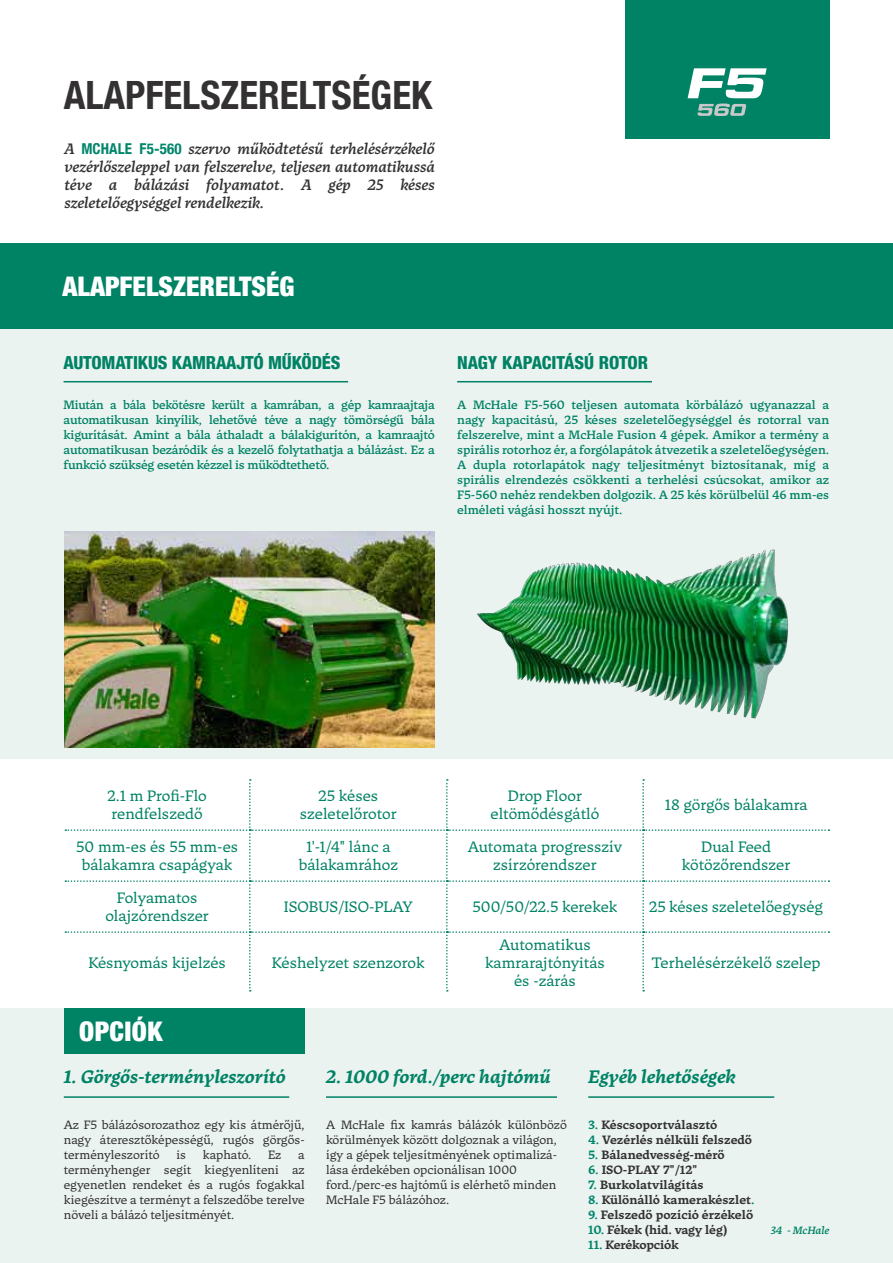
<style>
.page{position:relative;width:893px;height:1263px;background:#fff}
.page>*{position:absolute;margin:0;border:0;box-sizing:border-box;transform-origin:0 0}
.t1{font:700 condensed 39px "Helvetica Neue";color:#333132}
.t2{font:900 condensed 27px "Helvetica Neue";color:#fff}
.t3{font:italic 700 18px "Tuna";color:#008265}
.t4{font:800 condensed 18px "Helvetica Neue LT Com";letter-spacing:-.01em;color:#008265}
.t5{font:15px/18px "Tuna";color:#008265;text-align:center}
.t6{font:italic 500 15px/18px "Tuna";color:#333132;text-align:justify}
.t7{font:500 12px/15px "Tuna";letter-spacing:-.02em;color:#008265;text-align:justify}
.t8{font:12px/15px "Tuna";color:#333132;text-align:justify}
.t9{font:700 12px "Tuna";color:#333132}
.t10{font:700 12px "Tuna";letter-spacing:-.025em;color:#333132}
.t11{font:italic 500 10.5px "Tuna";letter-spacing:-.005em;color:#008265}
.s1{font-family:"Helvetica Neue LT Com";font-weight:700;font-style:normal;font-stretch:condensed;color:#00866b}
.s2{color:#00866b}
</style>
<div class="page">
<div style="left:0;top:295px;width:893px;height:464px;background:#eaf3f0"></div>
<div style="left:0;top:244px;width:893px;height:85px;background:#008265"></div>
<hr style="left:64px;top:381px;width:284px;height:1px;background:#008265">
<hr style="left:457px;top:381px;width:195px;height:1px;background:#008265">
<div style="left:625px;top:0;width:204px;height:139px;background:#008265"></div>
<svg style="left:65px;top:779px;width:764px;height:212px"></svg>
<img style="left:477px;top:549px;width:312px;height:170px">
<img style="left:65px;top:531px;width:370px;height:216px">
<div style="left:0;top:1009px;width:893px;height:254px;background:#eaf3f0"></div>
<div style="left:64px;top:1009px;width:241px;height:45px;background:#008265"></div>
<hr style="left:326px;top:1096px;width:231px;height:2px;background:#008265">
<hr style="left:64px;top:1096px;width:225px;height:2px;background:#008265">
<hr style="left:588px;top:1096px;width:186px;height:2px;background:#008265">
<svg style="left:688px;top:68px;width:79px;height:48px"></svg>
<h1 class="t1" style="left:64px;top:71px;width:370px">ALAPFELSZERELTSÉGEK</h1>
<p class="t6" style="left:64px;top:139px;width:372px">A <span class="s1">MCHALE F5-560</span> szervo működtetésű terhelésérzékelő vezérlőszeleppel van felszerelve, teljesen automatikussá téve a bálázási folyamatot. A gép 25 késes szeletelőegységgel rendelkezik.</p>
<h2 class="t2" style="left:63px;top:270px;width:233px">ALAPFELSZERELTSÉG</h2>
<h3 class="t4" style="left:64px;top:352px;width:278px">AUTOMATIKUS KAMRAAJTÓ MŰKÖDÉS</h3>
<p class="t7" style="left:64px;top:397px;width:373px">Miután a bála bekötésre került a kamrában, a gép kamraajtaja automatikusan kinyílik, lehetővé téve a nagy tömörségű bála kigurítását. Amint a bála áthaladt a bálakigurítón, a kamraajtó automatikusan bezáródik és a kezelő folytathatja a bálázást. Ez a funkció szükség esetén kézzel is működtethető.</p>
<h3 class="t4" style="left:457px;top:352px;width:193px">NAGY KAPACITÁSÚ ROTOR</h3>
<p class="t7" style="left:457px;top:397px;width:374px">A McHale F5-560 teljesen automata körbálázó ugyanazzal a nagy kapacitású, 25 késes szeletelőegységgel és rotorral van felszerelve, mint a McHale Fusion 4 gépek. Amikor a termény a spirális rotorhoz ér, a forgólapátok átvezetik a szeletelőegységen.<br>A dupla rotorlapátok nagy teljesítményt biztosítanak, míg a spirális elrendezés csökkenti a terhelési csúcsokat, amikor az F5-560 nehéz rendekben dolgozik. A 25 kés körülbelül 46 mm-es elméleti vágási hosszt nyújt.</p>
<p class="t5" style="left:108px;top:787px;width:101px;text-align:left">2.1 m Profi-Flo rendfelszedő</p>
<p class="t5" style="left:300px;top:787px;width:98px">25 késes szeletelőrotor</p>
<p class="t5" style="left:491px;top:787px;width:110px">Drop Floor eltömődésgátló</p>
<p class="t5" style="left:665px;top:796px;width:145px">18 görgős bálakamra</p>
<p class="t5" style="left:76px;top:838px;width:163px">50 mm-es és 55 mm-es bálakamra csapágyak</p>
<p class="t5" style="left:299px;top:838px;width:101px">1'-1/4" lánc a bálakamrához</p>
<p class="t5" style="left:468px;top:838px;width:156px">Automata progresszív zsírzórendszer</p>
<p class="t5" style="left:682px;top:838px;width:110px">Dual Feed kötözőrendszer</p>
<p class="t5" style="left:105px;top:889px;width:105px">Folyamatos olajzórendszer</p>
<p class="t5" style="left:284px;top:898px;width:131px">ISOBUS/ISO-PLAY</p>
<p class="t5" style="left:472px;top:898px;width:147px">500/50/22.5 kerekek</p>
<p class="t5" style="left:649px;top:898px;width:176px">25 késes szeletelőegység</p>
<p class="t5" style="left:89px;top:953px;width:139px">Késnyomás kijelzés</p>
<p class="t5" style="left:272px;top:953px;width:154px">Késhelyzet szenzorok</p>
<p class="t5" style="left:485px;top:935px;width:121px">Automatikus kamrarajtónyitás és -zárás</p>
<p class="t5" style="left:652px;top:953px;width:170px">Terhelésérzékelő szelep</p>
<h2 class="t2" style="left:79px;top:1015px;width:85px">OPCIÓK</h2>
<h3 class="t3" style="left:64px;top:1065px;width:224px">1. Görgős-terményleszorító</h3>
<h3 class="t3" style="left:326px;top:1065px;width:226px">2. 1000 ford./perc hajtómű</h3>
<h3 class="t3" style="left:588px;top:1065px;width:149px">Egyéb lehetőségek</h3>
<p class="t8" style="left:326px;top:1117px;width:242px;text-align:left">A McHale fix kamrás bálázók különböző körülmények között dolgoznak a világon, így a gépek teljesítményének optimalizá&shy;lása érdekében opcionálisan 1000 ford./perc-es hajtómű is elérhető minden McHale F5 bálázóhoz.</p>
<p class="t8" style="left:64px;top:1117px;width:242px">Az F5 bálázósorozathoz egy kis átmérőjű, nagy áteresztőképességű, rugós görgős&shy;terményleszorító</p>
<p class="t9" style="left:588px;top:1117px;width:131px"><span class="s2">3.</span> Késcsoportválasztó</p>
<p class="t9" style="left:588px;top:1132px;width:165px"><span class="s2">4.</span> Vezérlés nélküli felszedő</p>
<p class="t9" style="left:588px;top:1147px;width:138px"><span class="s2">5.</span> Bálanedvesség-mérő</p>
<p class="t9" style="left:588px;top:1162px;width:110px"><span class="s2">6.</span> ISO-PLAY 7"/12"</p>
<p class="t9" style="left:588px;top:1177px;width:117px"><span class="s2">7.</span> Burkolatvilágítás</p>
<p class="t9" style="left:588px;top:1192px;width:168px"><span class="s2">8.</span> Különálló kamerakészlet<span class="s2">.</span></p>
<p class="t9" style="left:588px;top:1207px;width:166px"><span class="s2">9.</span> Felszedő pozíció érzékelő</p>
<p class="t8" style="left:177px;top:1147px;width:11px">is</p>
<p class="t8" style="left:203px;top:1147px;width:50px">kapható.</p>
<p class="t8" style="left:268px;top:1147px;width:15px">Ez</p>
<p class="t8" style="left:64px;top:1147px;width:242px;text-indent:234px">a terményhenger segít kiegyenlíteni az egyenetlen rendeket és a rugós fogakkal kiegészítve a terményt a felszedőbe terelve növeli a bálázó teljesítményét.</p>
<p class="t10" style="left:588px;top:1222px;width:141px"><span class="s2">10.</span> Fékek (hid. vagy lég)</p>
<p class="t9" style="left:588px;top:1237px;width:92px"><span class="s2">11.</span> Kerékopciók</p>
<p class="t11" style="left:771px;top:1223px;width:60px">34 - McHale</p>
</div>
